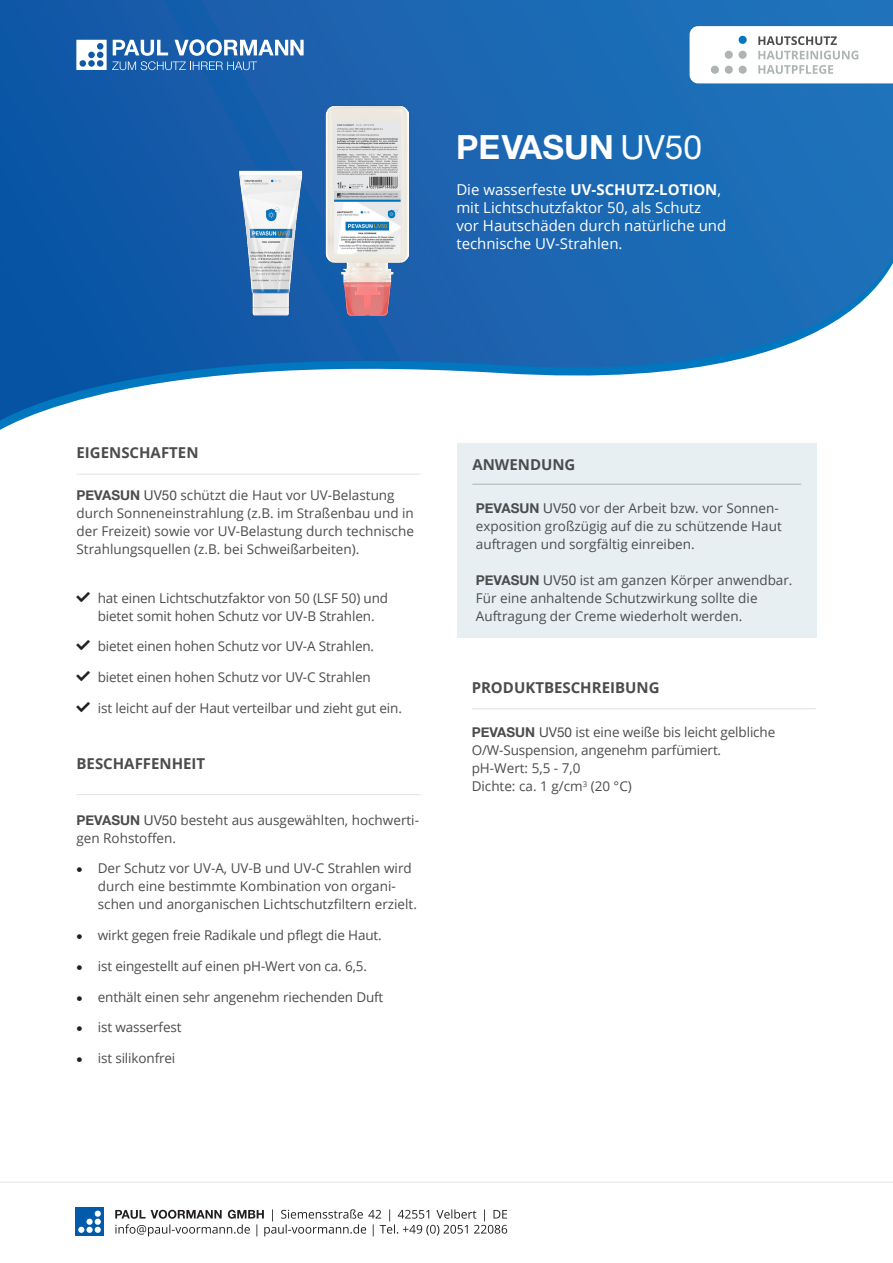
<style>
.page{position:relative;width:893px;height:1263px;background:#fff}
.page>*{position:absolute;margin:0;border:0;box-sizing:border-box;transform-origin:0 0}
.t1{font:700 33.45px "Helvetica Neue CE";color:#fff}
.t2{font:15px/18px "Open Sans";color:#fff}
.t3{font:700 15px "Open Sans";color:#4b4c4d}
.t4{font:13.5px/18px "Open Sans";color:#4b4c4d}
.s1{font-weight:400}
.s2{font-weight:700}
.s3{font-family:"Helvetica Neue";font-weight:700}
.s4{font-family:"Helvetica Neue"}
.s5{font-family:"Entypo";color:#231f20}
</style>
<div class="page">
<img style="left:0;top:0;width:893px;height:420px">
<svg style="left:690px;top:26px;width:203px;height:57px"></svg>
<div style="left:457px;top:443px;width:359px;height:194px;background:#e7eff3"></div>
<hr style="left:472px;top:484px;width:329px;height:1px;background:#aeb4b4">
<hr style="left:77px;top:474px;width:344px;height:1px;background:#dde3e8">
<hr style="left:77px;top:794px;width:344px;height:1px;background:#dde3e8">
<svg style="left:76px;top:39px;width:92px;height:31px"></svg>
<svg style="left:0;top:1182px;width:893px;height:55px"></svg>
<div style="left:75px;top:1207px;width:29px;height:29px;background:#015aaa"></div>
<div style="left:86px;top:1227px;width:7px;height:6px;background:#fff;border-radius:50%"></div>
<svg style="left:78px;top:1227px;width:6px;height:6px"></svg>
<svg style="left:95px;top:1219px;width:6px;height:14px"></svg>
<div style="left:86px;top:1219px;width:7px;height:6px;background:#fff;border-radius:50%"></div>
<div style="left:95px;top:1210px;width:6px;height:7px;background:#fff;border-radius:50%"></div>
<svg style="left:115px;top:1209px;width:392px;height:27px"></svg>
<hr style="left:472px;top:708px;width:344px;height:1px;background:#dde3e8">
<img style="left:168px;top:26px;width:240px;height:289px">
<p class="t1" style="left:456px;top:127px;width:248px">PEVASUN <span class="s1">UV50</span></p>
<p class="t2" style="left:456px;top:180px;width:271px">Die wasserfeste <span class="s2">UV-SCHUTZ-LOTION</span>, mit Lichtschutzfaktor 50, als Schutz vor Hautschäden durch natürliche und technische UV-Strahlen.</p>
<p class="t3" style="left:77px;top:442px;width:123px">EIGENSCHAFTEN</p>
<p class="t4" style="left:77px;top:485px;width:339px"><span class="s3">PEVASUN</span> <span class="s4">UV50</span> schützt die Haut vor UV-Belastung durch Sonneneinstrahlung (z.B. im Straßenbau und in der Freizeit) sowie vor UV-Belastung durch technische Strahlungsquellen (z.B. bei Schweißarbeiten).</p>
<p class="t4" style="left:98px;top:588px;width:292px">hat einen Lichtschutzfaktor von 50 (LSF 50) und bietet somit hohen Schutz vor UV-B Strahlen.</p>
<p class="t4" style="left:98px;top:637px;width:278px">bietet einen hohen Schutz vor UV-A Strahlen.</p>
<p class="t4" style="left:98px;top:668px;width:274px">bietet einen hohen Schutz vor UV-C Strahlen</p>
<p class="t4" style="left:98px;top:698px;width:306px">ist leicht auf der Haut verteilbar und zieht gut ein.</p>
<p class="t3" style="left:77px;top:753px;width:130px">BESCHAFFENHEIT</p>
<p class="t4" style="left:77px;top:810px;width:344px"><span class="s3">PEVASUN</span> <span class="s4">UV50</span> besteht aus ausgewählten, hochwerti&shy;gen Rohstoffen.</p>
<p class="t4" style="left:98px;top:859px;width:321px;text-indent:-21px"><span class="s5">}</span> Der Schutz vor UV-A, UV-B und UV-C Strahlen wird durch eine bestimmte Kombination von organi&shy;schen und anorganischen Lichtschutzfiltern erzielt.</p>
<p class="t4" style="left:77px;top:926px;width:307px"><span class="s5">}</span> wirkt gegen freie Radikale und pflegt die Haut.</p>
<p class="t4" style="left:77px;top:957px;width:292px"><span class="s5">}</span> ist eingestellt auf einen pH-Wert von ca. 6,5.</p>
<p class="t4" style="left:77px;top:987px;width:308px"><span class="s5">}</span> enthält einen sehr angenehm riechenden Duft</p>
<p class="t4" style="left:77px;top:1018px;width:106px"><span class="s5">}</span> ist wasserfest</p>
<p class="t4" style="left:77px;top:1049px;width:100px"><span class="s5">}</span> ist silikonfrei</p>
<p class="t3" style="left:472px;top:454px;width:105px">ANWENDUNG</p>
<p class="t4" style="left:476px;top:499px;width:307px"><span class="s3">PEVASUN</span> <span class="s4">UV50</span> vor der Arbeit bzw. vor Sonnen&shy;exposition großzügig auf die zu schützende Haut</p>
<p class="t4" style="left:476px;top:535px;width:220px">auftragen und sorgfältig einreiben.</p>
<p class="t4" style="left:476px;top:571px;width:318px"><span class="s3">PEVASUN</span> <span class="s4">UV50</span> ist am ganzen Körper anwendbar.</p>
<p class="t4" style="left:476px;top:589px;width:283px">Für eine anhaltende Schutzwirkung sollte die</p>
<p class="t4" style="left:476px;top:607px;width:268px">Auftragung der Creme wiederholt werden.</p>
<p class="t3" style="left:472px;top:677px;width:189px">PRODUKTBESCHREIBUNG</p>
<p class="t4" style="left:472px;top:723px;width:305px"><span class="s3">PEVASUN</span> <span class="s4">UV50</span> ist eine weiße bis leicht gelbliche<br>O/W-Suspension, angenehm parfümiert.</p>
<p class="t4" style="left:472px;top:759px;width:110px">pH-Wert: 5,5 - 7,0</p>
<p class="t4" style="left:472px;top:777px;width:162px">Dichte: ca. 1 g/cm<sup>3</sup> (20 °C)</p>
</div>
